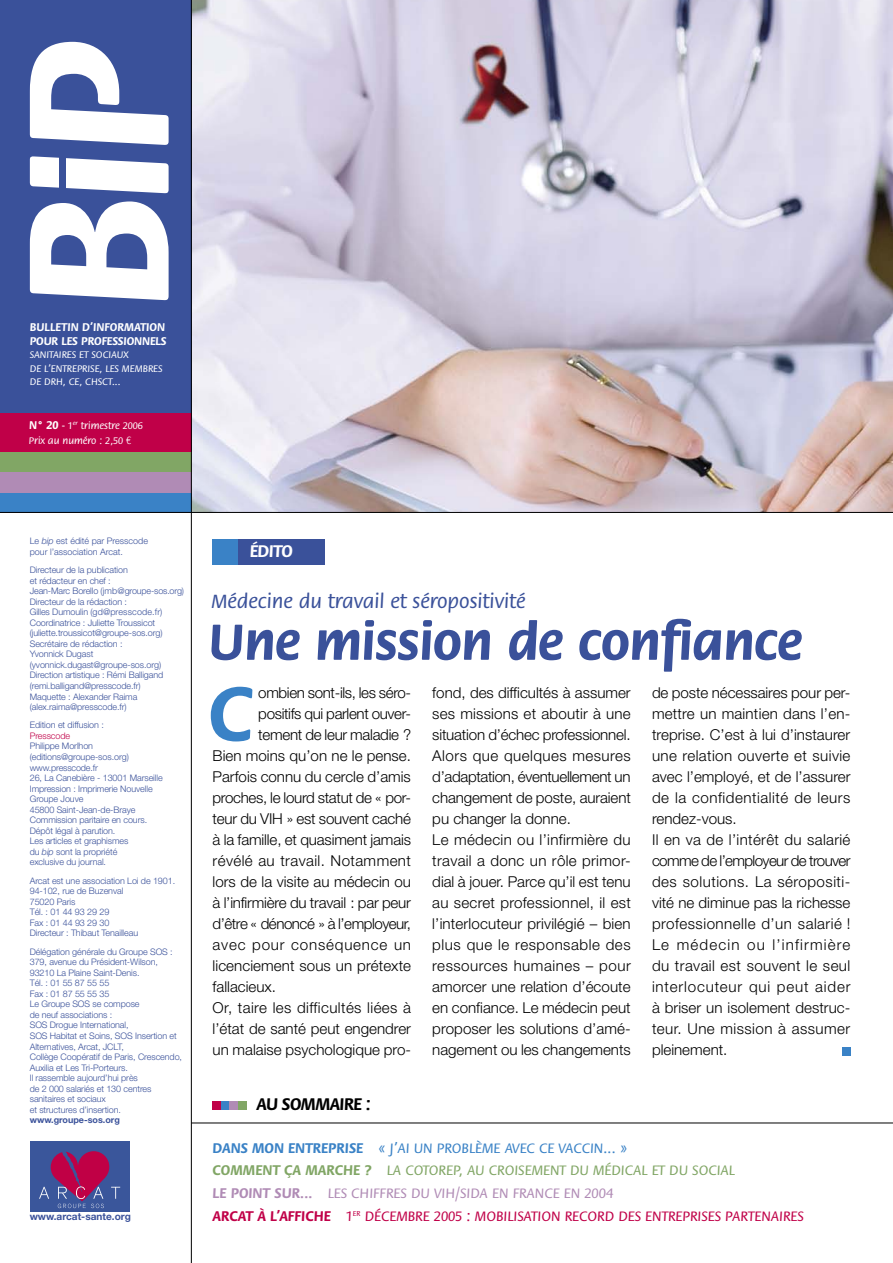
<style>
.page{position:relative;width:893px;height:1263px;background:#fff}
.page>*{position:absolute;margin:0;border:0;box-sizing:border-box;transform-origin:0 0}
.t1{font:700 213.45px "Flora";color:#fff}
.t2{font:700 81.75px "Flora";color:#3a82c6}
.t3{font:700 54px "Flora";color:#3a519a}
.t4{font:500 21px "Flora";color:#3a519a}
.t5{font:700 18px "Flora";letter-spacing:-.03em;color:#000}
.t6{font:700 18px "Flora";letter-spacing:-.03em;color:#fff}
.t7{font:300 15px/21px "Helvetica Neue";color:#000}
.t8{font:300 15px/21px "Helvetica Neue";letter-spacing:.02em;color:#000}
.t9{font:500 15px/22.5px "Flora";color:#c00048}
.t10{font:300 15px "Helvetica Neue";letter-spacing:.025em;color:#000}
.t11{font:300 15px "Helvetica Neue";letter-spacing:-.02em;color:#000}
.t12{font:300 15px "Helvetica Neue";letter-spacing:-.025em;color:#000}
.t13{font:300 15px "Helvetica Neue";letter-spacing:-.03em;color:#000}
.t14{font:300 15px "Helvetica Neue";letter-spacing:.055em;color:#000}
.t15{font:700 12px/13.5px "Flora";letter-spacing:-.01em;color:#fff}
.t16{font:500 10.5px/13.5px "Flora";color:#fff}
.t17{font:700 10.05px "Helvetica Neue";color:#3a519a}
.t18{font:300 9px/10.5px "Helvetica Neue";letter-spacing:-.01em;color:#3a519a}
.t19{font:700 9px "Helvetica Neue";color:#3a519a}
.t20{font:300 9px "Helvetica Neue";letter-spacing:-.01em;color:#c00048}
.s1{font-weight:700;font-size:12px}
.s2{font-family:"LT Euro Money";font-weight:400}
.s3{font-style:italic}
.s4{font-weight:700;color:#3a82c6}
.s5{color:#3a82c6}
.s6{font-weight:700;color:#81a665}
.s7{color:#81a665}
.s8{font-weight:700;color:#b08bb5}
.s9{color:#b08bb5}
.s10{font-weight:700}
</style>
<div class="page">
<img style="left:192px;top:0;width:701px;height:512px">
<div style="left:0;top:412px;width:191px;height:41px;background:#c00048"></div>
<div style="left:0;top:0;width:191px;height:412px;background:#3a519a"></div>
<div style="left:0;top:453px;width:191px;height:20px;background:#81a665"></div>
<div style="left:0;top:493px;width:191px;height:19px;background:#3a82c6"></div>
<div style="left:0;top:473px;width:191px;height:20px;background:#b08bb5"></div>
<hr style="left:191px;top:1122px;width:702px;height:1px;background:#000">
<div style="left:221px;top:1101px;width:9px;height:8px;background:#3a82c6"></div>
<div style="left:229px;top:1101px;width:9px;height:8px;background:#b08bb5"></div>
<div style="left:238px;top:1101px;width:8px;height:8px;background:#81a665"></div>
<div style="left:213px;top:1101px;width:8px;height:8px;background:#c00048"></div>
<hr style="left:191px;top:0;width:1px;height:1263px;background:#000">
<div style="left:30px;top:1142px;width:100px;height:70px;background:#3a569b"></div>
<svg style="left:39px;top:1151px;width:81px;height:57px"></svg>
<hr style="left:0;top:512px;width:893px;height:1px;background:#000">
<div style="left:842px;top:1047px;width:8px;height:8px;background:#3a82c6"></div>
<div style="left:213px;top:539px;width:111px;height:26px;background:#3a519a"></div>
<div style="left:213px;top:539px;width:25px;height:26px;background:#3a82c6"></div>
<h1 class="t1" style="left:-16px;top:312px;width:275px;rotate:-90deg">BIP</h1>
<h3 class="t15" style="left:30px;top:321px;width:138px">BULLETIN D’INFORMATION<br>POUR LES PROFESSIONNELS</h3>
<p class="t16" style="left:30px;top:348px;width:134px">SANITAIRES ET SOCIAUX<br>DE L’ENTREPRISE, LES MEMBRES<br>DE DRH, CE, CHSCT...</p>
<p class="t16" style="left:29px;top:418px;width:116px;line-height:14.9px"><span class="s1">N° 20</span> - 1<sup>er</sup> trimestre 2006<br>Prix au numéro : 2,50 <span class="s2">e</span></p>
<p class="t18" style="left:30px;top:536px;width:120px">Le <span class="s3">bip</span> est édité par Presscode pour l’association Arcat.</p>
<p class="t18" style="left:30px;top:564px;width:156px">Directeur de la publication<br>et rédacteur en chef :<br>Jean-Marc Borello (jmb@groupe-sos.org)<br>Directeur de la rédaction :<br>Gilles Dumoulin (gd@presscode.fr)<br>Coordinatrice : Juliette Troussicot (juliette.troussicot@groupe-sos.org)<br>Secrétaire de rédaction :<br>Yvonnick Dugast (yvonnick.dugast@groupe-sos.org)<br>Direction artistique : Rémi Balligand (remi.balligand@presscode.fr)<br>Maquette : Alexander Raima (alex.raima@presscode.fr)</p>
<p class="t18" style="left:30px;top:720px;width:76px">Edition et diffusion :</p>
<p class="t20" style="left:30px;top:730px;width:42px">Presscode</p>
<p class="t18" style="left:30px;top:741px;width:134px">Philippe Morlhon (editions@groupe-sos.org) www.presscode.fr<br>26, La Canebière - 13001 Marseille<br>Impression : Imprimerie Nouvelle<br>Groupe Jouve<br>45800 Saint-Jean-de-Braye<br>Commission paritaire en cours.<br>Dépôt légal à parution.<br>Les articles et graphismes<br>du <span class="s3">bip</span> sont la propriété<br>exclusive du journal.</p>
<p class="t18" style="left:30px;top:875px;width:147px">Arcat est une association Loi de 1901.<br>94-102, rue de Buzenval<br>75020 Paris<br>Tél. : 01 44 93 29 29<br>Fax : 01 44 93 29 30<br>Directeur : Thibaut Tenailleau</p>
<p class="t18" style="left:30px;top:946px;width:154px">Délégation générale du Groupe SOS :<br>379, avenue du Président-Wilson,<br>93210 La Plaine Saint-Denis.<br>Tél. : 01 55 87 55 55<br>Fax : 01 87 55 55 35<br>Le Groupe SOS se compose<br>de neuf associations :<br>SOS Drogue International,<br>SOS Habitat et Soins, SOS Insertion et<br>Alternatives, Arcat, JCLT,<br>Collège Coopératif de Paris, Crescendo,<br>Auxilia et Les Tri-Porteurs.<br>Il rassemble aujourd’hui près<br>de 2 000 salariés et 130 centres sanitaires et sociaux<br>et structures d’insertion.</p>
<p class="t19" style="left:30px;top:1114px;width:92px">www.groupe-sos.org</p>
<p class="t17" style="left:30px;top:1210px;width:103px">www.arcat-sante.org</p>
<h3 class="t6" style="left:250px;top:542px;width:44px">ÉDITO</h3>
<h3 class="t4" style="left:212px;top:590px;width:315px">Médecine du travail et séropositivité</h3>
<h3 class="t3" style="left:208px;top:613px;width:596px">Une mission de confiance</h3>
<h2 class="t2" style="left:208px;top:670px;width:47px">C</h2>
<h3 class="t12" style="left:258px;top:684px;width:154px">ombien sont-ils, les séro-</h3>
<h3 class="t12" style="left:258px;top:705px;width:154px">positifs qui parlent ouver-</h3>
<h3 class="t11" style="left:258px;top:726px;width:154px">tement de leur maladie ?</h3>
<h3 class="t7" style="left:213px;top:745px;width:200px">Bien moins qu’on ne le pense.</h3>
<h3 class="t7" style="left:213px;top:766px;width:200px">Parfois connu du cercle d’amis</h3>
<h3 class="t11" style="left:213px;top:789px;width:200px">proches, le lourd statut de « por-</h3>
<h3 class="t7" style="left:213px;top:808px;width:200px">teur du VIH » est souvent caché</h3>
<h3 class="t7" style="left:213px;top:829px;width:200px">à la famille, et quasiment jamais</h3>
<h3 class="t10" style="left:213px;top:852px;width:200px">révélé au travail. Notamment</h3>
<h3 class="t7" style="left:213px;top:871px;width:200px">lors de la visite au médecin ou</h3>
<h3 class="t7" style="left:213px;top:892px;width:200px">à l’infirmière du travail : par peur</h3>
<h3 class="t13" style="left:213px;top:915px;width:200px">d’être « dénoncé » à l’employeur,</h3>
<h3 class="t14" style="left:213px;top:936px;width:200px">avec pour conséquence un</h3>
<h3 class="t7" style="left:213px;top:955px;width:200px">licenciement sous un prétexte</h3>
<h3 class="t7" style="left:213px;top:976px;width:65px">fallacieux.</h3>
<h3 class="t10" style="left:213px;top:999px;width:200px">Or, taire les difficultés liées à</h3>
<h3 class="t7" style="left:213px;top:1018px;width:200px">l’état de santé peut engendrer</h3>
<h3 class="t7" style="left:213px;top:1039px;width:200px">un malaise psychologique pro-</h3>
<p class="t7" style="left:432px;top:682px;width:200px">fond, des difficultés à assumer ses missions et aboutir à une situation d’échec professionnel.<br>Alors que quelques mesures d’adaptation, éventuellement un changement de poste, auraient pu changer la donne.<br>Le médecin ou l’infirmière du travail a donc un rôle primor&shy;dial à jouer. Parce qu’il est tenu au secret professionnel, il est l’interlocuteur privilégié – bien plus que le responsable des ressources humaines – pour amorcer une relation d’écoute en confiance. Le médecin peut proposer les solutions d’amé&shy;nagement ou les changements</p>
<p class="t8" style="left:652px;top:682px;width:200px">de poste nécessaires pour per&shy;mettre un maintien dans l’en&shy;treprise. C’est à lui d’instaurer une relation ouverte et suivie avec l’employé, et de l’assurer de la confidentialité de leurs rendez-vous.<br>Il en va de l’intérêt du salarié comme de l’employeur de trouver des solutions. La séropositi&shy;vité ne diminue pas la richesse professionnelle d’un salarié !<br>Le médecin ou l’infirmière du travail est souvent le seul interlocuteur qui peut aider à briser un isolement destruc&shy;teur. Une mission à assumer pleinement.</p>
<h3 class="t5" style="left:257px;top:1094px;width:116px">AU SOMMAIRE :</h3>
<p class="t9" style="left:213px;top:1137px;width:593px"><span class="s4">DANS MON ENTREPRISE</span> <span class="s5">« J’AI UN PROBLÈME AVEC CE VACCIN... »<br></span><span class="s6">COMMENT ÇA MARCHE ?</span> <span class="s7">LA COTOREP, AU CROISEMENT DU MÉDICAL ET DU SOCIAL<br></span><span class="s8">LE POINT SUR...</span> <span class="s9">LES CHIFFRES DU VIH/SIDA EN FRANCE EN 2004<br></span><span class="s10">ARCAT À L’AFFICHE</span> 1<sup>ER</sup> DÉCEMBRE 2005 : MOBILISATION RECORD DES ENTREPRISES PARTENAIRES</p>
</div>
